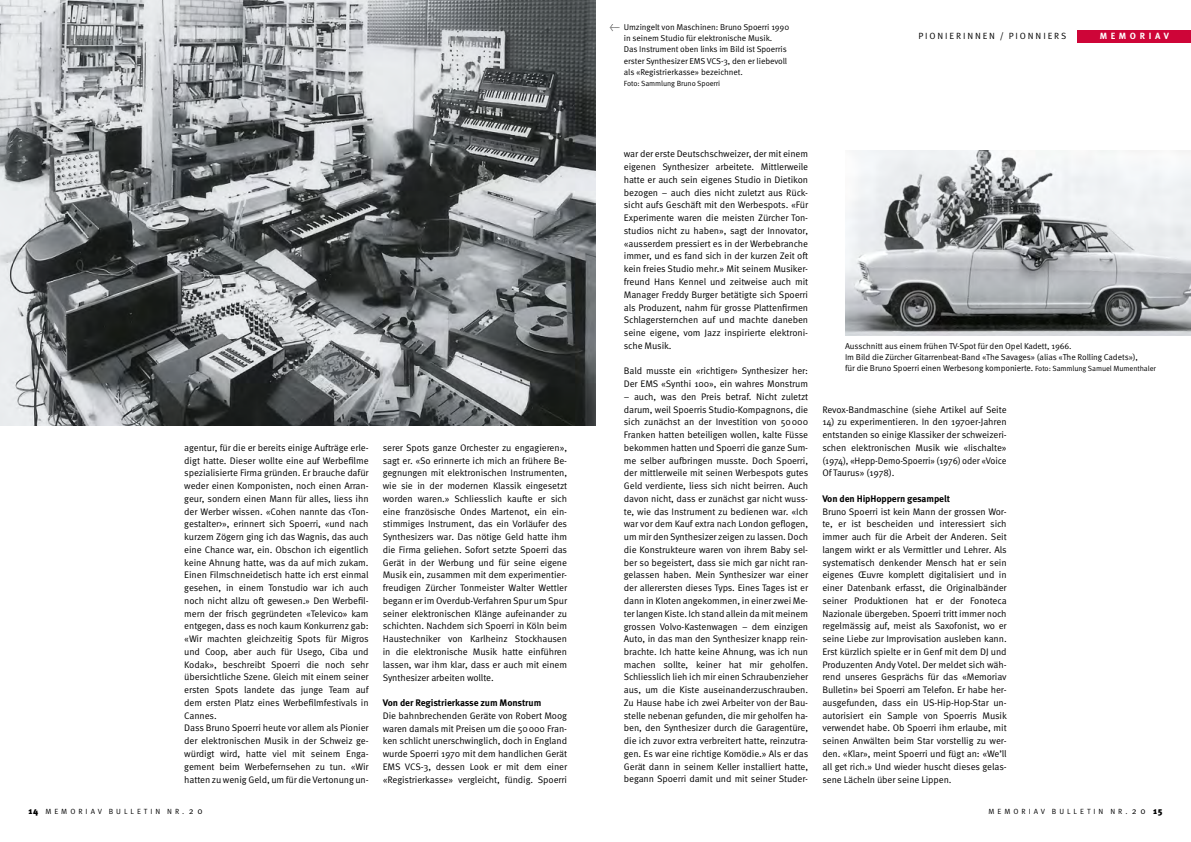
<style>
.page{position:relative;width:1191px;height:842px;background:#fff}
.page>*{position:absolute;margin:0;border:0;box-sizing:border-box;transform-origin:0 0}
.t1{font:9.5px/12.8px "Meta Pro";letter-spacing:-.01em;color:#000;text-align:justify}
.t2{font:700 9.5px "Meta Pro";letter-spacing:-.01em;color:#000}
.t3{font:9px "Meta Pro";letter-spacing:.21em;color:#000}
.t4{font:700 9px "Meta Pro";letter-spacing:.4em;color:#fff}
.t5{font:8.5px/11.3px "Meta Pro";letter-spacing:-.01em;color:#000}
.t6{font:7.5px "Meta Pro";letter-spacing:-.01em;color:#000}
.s1{font-size:7.5px}
.s2{font-weight:900;font-size:9px}
.s3{font-weight:900}
</style>
<div class="page">
<img style="left:845px;top:150px;width:346px;height:186px">
<img style="left:0;top:0;width:595px;height:425px">
<div style="left:1077px;top:30px;width:114px;height:13px;background:#ce0538"></div>
<p class="t1" style="left:184px;top:441px;width:186px;text-align:left">agentur, für die er bereits einige Aufträge erle&shy;digt hatte. Dieser wollte eine auf Werbefilme spezialisierte Firma gründen. Er brauche dafür weder einen Komponisten, noch einen Arran&shy;geur, sondern einen Mann für alles, liess ihn der Werber wissen. «Cohen nannte das &lt;Ton&shy;gestalter&gt;», erinnert sich Spoerri, «und nach kurzem Zögern ging ich das Wagnis, das auch eine Chance war, ein. Obschon ich eigentlich keine Ahnung hatte, was da auf mich zukam.<br>Einen Filmschneidetisch hatte ich erst einmal gesehen, in einem Tonstudio war ich auch noch nicht allzu oft gewesen.» Den Werbefil&shy;mern der frisch gegründeten «Televico» kam entgegen, dass es noch kaum Konkurrenz gab: «Wir machten gleichzeitig Spots für Migros und Coop, aber auch für Usego, Ciba und Kodak», beschreibt Spoerri die noch sehr übersichtliche Szene. Gleich mit einem seiner ersten Spots landete das junge Team auf dem ersten Platz eines Werbefilmfestivals in Cannes.<br>Dass Bruno Spoerri heute vor allem als Pionier der elektronischen Musik in der Schweiz ge&shy;würdigt wird, hatte viel mit seinem Enga&shy;gement beim Werbefernsehen zu tun. «Wir hatten zu wenig Geld, um für die Vertonung un-</p>
<p class="t1" style="left:383px;top:441px;width:186px">serer Spots ganze -Orchester zu engagieren», sagt er. «So erinnerte ich mich an frühere Be&shy;gegnungen mit elektronischen I nstrumenten, wie sie in der modernen Klassik eingesetzt worden waren.» Schliesslich kaufte er sich eine französische Ondes Martenot, ein ein&shy;stimmiges I nstrument, das ein Vorläufer des Synthesizers war. Das nötige Geld hatte ihm die Firma geliehen. Sofort setzte Spoerri das Gerät in der Werbung und für seine eigene -Musik ein, zusammen mit dem experimentier&shy;freudigen Zürcher Tonmeister Walter Wettler begann er im Overdub-Verfahren Spur um Spur seiner elektronischen Klänge aufeinander zu schichten. Nachdem sich Spoerri in Köln beim H austechniker von Karlheinz Stockhausen in die elektronische Musik hatte einführen lassen, war ihm klar, dass er auch mit einem Synthesizer arbeiten wollte.</p>
<p class="t2" style="left:383px;top:697px;width:160px">Von der Registrierkasse zum Monstrum</p>
<p class="t1" style="left:383px;top:709px;width:186px">Die bahnbrechenden Geräte von Robert Moog waren damals mit Preisen um die 50000 Fran&shy;ken schlicht unerschwinglich, doch in England wurde Spoerri 1970 mit dem handlichen Gerät EMS</p>
<p class="t1" style="left:383px;top:760px;width:186px;text-align:right">VCS-3, dessen Look er mit dem einer «Registrierkasse» vergleicht, fündig. Spoerri</p>
<p class="t5" style="left:624px;top:21px;width:167px;text-indent:-14px">← U mzingelt von Maschinen: Bruno Spoerri 1990 in seinem Studio für elektronische Musik.<br>Das I nstrument oben links im Bild ist -Spoerris erster Synthesizer EMS</p>
<p class="t5" style="left:624px;top:55px;width:165px;text-indent:83px">VCS-3, den er liebevoll als «Registrierkasse» bezeichnet.</p>
<p class="t6" style="left:624px;top:79px;width:98px">Foto: Sammlung Bruno Spoerri</p>
<p class="t3" style="left:918px;top:30px;width:149px">Pionierinnen / Pionniers</p>
<p class="t4" style="left:1099px;top:30px;width:71px">MEMORIAV</p>
<p class="t1" style="left:624px;top:148px;width:186px">war der erste Deutschschweizer, der mit einem eigenen Synthesizer arbeitete. Mittlerweile hatte er auch sein eigenes Studio in Dietikon bezogen – auch dies nicht zuletzt aus Rück&shy;sicht aufs Geschäft mit den Werbespots. «Für Experimente waren die meisten Zürcher Ton&shy;studios nicht zu haben», sagt der I nnovator, «ausserdem pressiert es in der Werbebranche immer, und es fand sich in der kurzen Zeit oft kein freies Studio mehr.» Mit seinem Musiker&shy;freund Hans Kennel und zeitweise auch mit Manager Freddy B urger betätigte sich Spoerri als Produzent, nahm für grosse Plattenfirmen Schlagersternchen auf und machte daneben seine eigene, vom Jazz inspirierte elektroni&shy;sche Musik.</p>
<p class="t1" style="left:624px;top:365px;width:186px">Bald musste ein «richtiger» Synthesizer her:<br>Der EMS</p>
<p class="t1" style="left:661px;top:378px;width:148px">«Synthi 100», ein wahres Monstrum</p>
<p class="t1" style="left:624px;top:390px;width:186px">– auch, was den Preis betraf. N icht zuletzt darum, weil Spoerris Studio-Kompagnons, die sich zunächst an der I nvestition von 50000<br>Franken hatten beteiligen wollen, kalte Füsse bekommen hatten und Spoerri die ganze Sum&shy;me selber aufbringen musste. Doch Spoerri, der mittlerweile mit seinen Werbespots gutes Geld verdiente, liess sich nicht beirren. Auch davon nicht, dass er zunächst gar nicht wuss&shy;te, wie das I nstrument zu bedienen war. «Ich war vor dem Kauf extra nach London geflogen, um mir den Synthesizer zeigen zu lassen. Doch die Konstrukteure waren von ihrem Baby sel&shy;ber so begeistert, dass sie mich gar nicht ran&shy;gelassen haben. Mein Synthesizer war einer der allerersten dieses Typs. Eines Tages ist er dann in Kloten angekommen, in einer zwei Me&shy;ter langen Kiste. Ich stand allein da mit meinem grossen Volvo-Kastenwagen – dem einzigen Auto, in das man den Synthesizer knapp rein&shy;brachte. I ch hatte keine Ahnung, was ich nun machen sollte, keiner hat mir geholfen.<br>Schliesslich lieh ich mir einen Schraubenzieher aus, um die Kiste auseinanderzuschrauben.<br>Zu Hause habe ich zwei Arbeiter von der Bau&shy;stelle nebenan gefunden, die mir geholfen ha&shy;ben, den Synthesizer durch die Garagentüre, die ich zuvor extra verbreitert hatte, reinzutra&shy;gen. Es war eine richtige Komödie.» Als er das Gerät dann in seinem Keller installiert hatte, begann Spoerri damit und mit seiner Studer-</p>
<p class="t5" style="left:845px;top:340px;width:312px">Ausschnitt aus einem frühen TV-Spot für den Opel Kadett, 1966.<br>I m Bild die Zürcher Gitarrenbeat-Band «The Savages» (alias «The Rolling Cadets»),<br>für die Bruno Spoerri einen Werbesong komponierte. <span class="s1">Foto: Sammlung Samuel Mumenthaler</span></p>
<p class="t1" style="left:822px;top:403px;width:186px">Revox-Bandmaschine (siehe Artikel auf Seite</p>
<p class="t1" style="left:822px;top:416px;width:186px">14) zu experimentieren. I n den 1970er-Jahren entstanden so einige Klassiker der schweizeri&shy;schen elektronischen Musik wie «I ischalte» (1974), «H epp-Demo-Spoerri» (1976) oder «Voice Of Taurus» (1978).</p>
<p class="t2" style="left:822px;top:492px;width:129px">Von den HipHoppern gesampelt</p>
<p class="t1" style="left:822px;top:505px;width:186px;text-align:left">Bruno Spoerri ist kein Mann der grossen Wor&shy;te, er ist bescheiden und interessiert sich immer auch für die Arbeit der Anderen. Seit langem wirkt er als Vermittler und Lehrer. Als systematisch denkender Mensch hat er sein eigenes Œuvre komplett digitalisiert und in einer Datenbank erfasst, die Originalbänder seiner Produktionen hat er der Fonoteca -Nazionale übergeben. Spoerri tritt immer noch regelmässig auf, meist als Saxofonist, wo er seine Liebe zur I mprovisation ausleben kann.<br>Erst kürzlich spielte er in Genf mit dem DJ und Produzenten Andy Votel. Der meldet sich wäh&shy;rend unseres Gesprächs für das «Memoriav Bulletin» bei Spoerri am Telefon. Er habe her&shy;ausgefunden, dass ein US-H ip-Hop-Star un&shy;autorisiert ein Sample von Spoerris Musik verwendet habe. Ob Spoerri ihm erlaube, mit seinen Anwälten beim Star vorstellig zu wer&shy;den. «Klar», meint Spoerri und fügt an: «We’ll all get rich.» U nd wieder huscht dieses gelas&shy;sene -Lächeln über seine Lippen.</p>
<p class="t6" style="left:28px;top:806px;width:25px"><span class="s2">14</span> MEMORI</p>
<p class="t6" style="left:91px;top:806px;width:26px">AV BULLETIN</p>
<p class="t6" style="left:167px;top:806px;width:7px">NR</p>
<p class="t3" style="left:182px;top:805px;width:22px"><span class="s1">.</span>20</p>
<p class="t6" style="left:988px;top:806px;width:8px">MEMORI</p>
<p class="t6" style="left:1033px;top:806px;width:26px">AV BULLETIN</p>
<p class="t6" style="left:1110px;top:806px;width:7px">NR</p>
<p class="t3" style="left:1125px;top:805px;width:39px"><span class="s1">.</span>20 <span class="s3">15</span></p>
</div>
